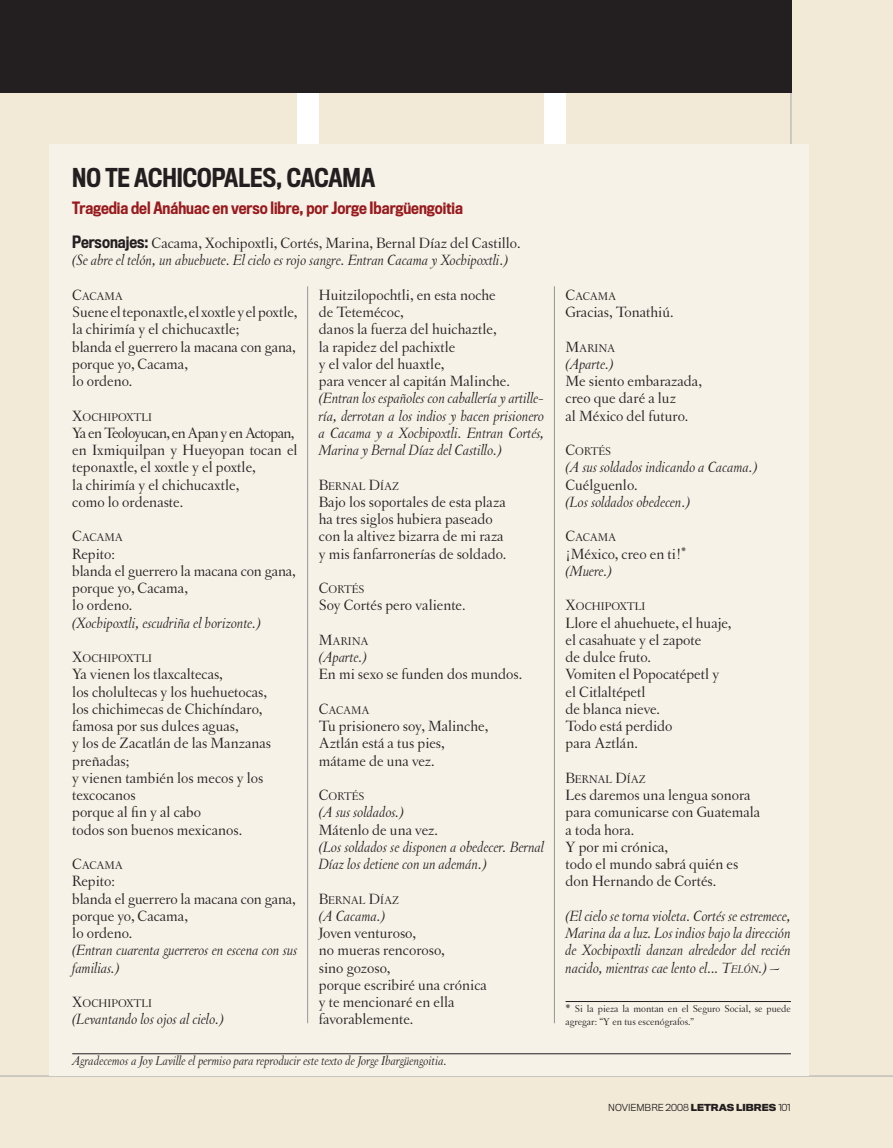
<style>
.page{position:relative;width:893px;height:1148px;background:#f2ead7}
.page>*{position:absolute;margin:0;border:0;box-sizing:border-box;transform-origin:0 0}
.t1{font:500 24px "Titling Gothic FB Cond";color:#231f20}
.t2{font:15.75px/17.2px "Letras Oldstyle";color:#231f20}
.t3{font:italic 15.75px/17.2px "Letras Oldstyle";color:#231f20}
.t4{font:500 15.75px "Titling Gothic FB Cond";color:#981a1e}
.t5{font:italic 13.5px "Letras Oldstyle";color:#231f20}
.t6{font:11.85px "Letras Oldstyle";color:#231f20}
.t7{font:10.5px/12.6px "Letras Oldstyle";color:#231f20}
.t8{font:300 9px "Titling Gothic FB Normal";color:#231f20}
.s1{font-family:"Titling Gothic FB Cond";font-weight:500;font-style:normal}
.s2{font-style:normal}
.s3{font-size:15.75px}
.s4{font-style:italic}
.s5{font-style:inherit}
.s6{font-size:11.85px}
.s7{font-size:12px}
.s8{font-weight:700}
</style>
<div class="page">
<hr style="left:791px;top:0;width:1px;height:1076px;background:#a8a9ad">
<div style="left:298px;top:93px;width:21px;height:983px;background:#fff"></div>
<div style="left:544px;top:93px;width:21px;height:983px;background:#fff"></div>
<hr style="left:0;top:1076px;width:893px;height:1px;background:#a8a9ad">
<div style="left:0;top:0;width:791px;height:93px;background:#231f20"></div>
<div style="left:49px;top:145px;width:759px;height:931px;background:#f7f2e7"></div>
<hr style="left:565px;top:1001px;width:226px;height:1px;background:#231f20">
<hr style="left:72px;top:1053px;width:719px;height:1px;background:#231f20">
<hr style="left:307px;top:286px;width:1px;height:737px;background:#939598">
<hr style="left:554px;top:286px;width:1px;height:737px;background:#939598">
<h1 class="t1" style="left:72px;top:163px;width:304px">No te achicopales, Cacama</h1>
<p class="t4" style="left:72px;top:198px;width:392px">Tragedia del Anáhuac en verso libre, por Jorge Ibargüengoitia</p>
<p class="t3" style="left:72px;top:234px;width:450px"><span class="s1">Personajes:</span> <span class="s2">Cacama, Xochipoxtli, Cortés, Marina, Bernal Díaz del Castillo. </span>(Se abre el telón, un ahuehuete. El cielo es rojo sangre. Entran Cacama y Xochipoxtli.)</p>
<p class="t6" style="left:72px;top:289px;width:52px"><span class="s3">C</span>ACAMA</p>
<p class="t2" style="left:72px;top:303px;width:227px">Suene el teponaxtle, el xoxtle y el poxtle, la chirimía y el chichucaxtle;<br>blanda el guerrero la macana con gana, porque yo, Cacama,<br>lo ordeno.</p>
<p class="t6" style="left:72px;top:410px;width:81px"><span class="s3">X</span>OCHIPOXTLI</p>
<p class="t2" style="left:72px;top:424px;width:227px">Ya en Teoloyucan, en Apan y en Actopan, en Ixmiquilpan y Hueyopan tocan el teponaxtle, el xoxtle y el poxtle,<br>la chirimía y el chichucaxtle,<br>como lo ordenaste.</p>
<p class="t6" style="left:72px;top:531px;width:52px"><span class="s3">C</span>ACAMA</p>
<p class="t2" style="left:72px;top:545px;width:225px">Repito:<br>blanda el guerrero la macana con gana, porque yo, Cacama,<br>lo ordeno.</p>
<p class="t3" style="left:72px;top:614px;width:190px">(Xochipoxtli, escudriña el horizonte.)</p>
<p class="t6" style="left:72px;top:652px;width:81px"><span class="s3">X</span>OCHIPOXTLI</p>
<p class="t2" style="left:72px;top:666px;width:200px">Ya vienen los tlaxcaltecas,<br>los cholultecas y los huehuetocas, los chichimecas de Chichíndaro, famosa por sus dulces aguas,<br>y los de Zacatlán de las Manzanas preñadas;<br>y vienen también los mecos y los texcocanos<br>porque al fin y al cabo<br>todos son buenos mexicanos.</p>
<p class="t6" style="left:72px;top:859px;width:52px"><span class="s3">C</span>ACAMA</p>
<p class="t2" style="left:72px;top:873px;width:225px">Repito:<br>blanda el guerrero la macana con gana, porque yo, Cacama,<br>lo ordeno.</p>
<p class="t3" style="left:72px;top:942px;width:227px">(Entran cuarenta guerreros en escena con sus familias.)</p>
<p class="t6" style="left:72px;top:997px;width:81px"><span class="s3">X</span>OCHIPOXTLI</p>
<p class="t3" style="left:72px;top:1011px;width:153px">(Levantando los ojos al cielo.)</p>
<p class="t2" style="left:319px;top:286px;width:193px">Huitzilopochtli, en esta noche de Tetemécoc,<br>danos la fuerza del huichaztle, la rapidez del pachixtle<br>y el valor del huaxtle,<br>para vencer al capitán Malinche.</p>
<p class="t3" style="left:319px;top:390px;width:227px;text-align:justify">(Entran los españoles con caballería y artille&shy;ría, derrotan a los indios y hacen prisionero a Cacama y a Xochipoxtli. Entran Cortés, Marina y Bernal Díaz del Castillo.)</p>
<p class="t6" style="left:319px;top:479px;width:82px"><span class="s3">B</span>ERNAL <span class="s3">D</span>ÍAZ</p>
<p class="t2" style="left:319px;top:493px;width:189px">Bajo los soportales de esta plaza ha tres siglos hubiera paseado con la altivez bizarra de mi raza y mis fanfarronerías de soldado.</p>
<p class="t6" style="left:319px;top:583px;width:47px"><span class="s3">C</span>ORTÉS</p>
<p class="t2" style="left:319px;top:597px;width:148px">Soy Cortés pero valiente.</p>
<p class="t6" style="left:319px;top:634px;width:51px"><span class="s3">M</span>ARINA</p>
<p class="t3" style="left:319px;top:648px;width:50px">(Aparte.)</p>
<p class="t2" style="left:319px;top:666px;width:205px">En mi sexo se funden dos mundos.</p>
<p class="t6" style="left:319px;top:703px;width:52px"><span class="s3">C</span>ACAMA</p>
<p class="t2" style="left:319px;top:717px;width:171px">Tu prisionero soy, Malinche,<br>Aztlán está a tus pies, mátame de una vez.</p>
<p class="t6" style="left:319px;top:790px;width:47px"><span class="s3">C</span>ORTÉS</p>
<p class="t3" style="left:319px;top:804px;width:86px">(A sus soldados.)</p>
<p class="t2" style="left:319px;top:821px;width:121px">Mátenlo de una vez.</p>
<p class="t3" style="left:319px;top:838px;width:227px">(Los soldados se disponen a obedecer. Bernal<br>Díaz los detiene con un ademán.)</p>
<p class="t6" style="left:319px;top:893px;width:82px"><span class="s3">B</span>ERNAL <span class="s3">D</span>ÍAZ</p>
<p class="t3" style="left:319px;top:907px;width:68px">(A Cacama.)</p>
<p class="t2" style="left:319px;top:924px;width:169px">Joven venturoso,<br>no mueras rencoroso,<br>sino gozoso,<br>porque escribiré una crónica y te mencionaré en ella favorablemente.</p>
<p class="t5" style="left:72px;top:1053px;width:376px">Agradecemos a Joy Laville el permiso para reproducir este texto de Jorge Ibargüengoitia.</p>
<p class="t6" style="left:565px;top:289px;width:52px"><span class="s3">C</span>ACAMA</p>
<p class="t2" style="left:565px;top:303px;width:109px">Gracias, Tonathiú.</p>
<p class="t6" style="left:565px;top:341px;width:51px"><span class="s3">M</span>ARINA</p>
<p class="t3" style="left:565px;top:355px;width:50px">(Aparte.)</p>
<p class="t2" style="left:565px;top:372px;width:138px">Me siento embarazada, creo que daré a luz<br>al México del futuro.</p>
<p class="t6" style="left:565px;top:445px;width:47px"><span class="s3">C</span>ORTÉS</p>
<p class="t3" style="left:565px;top:459px;width:193px">(A sus soldados indicando a Cacama.)</p>
<p class="t2" style="left:565px;top:476px;width:74px">Cuélguenlo.</p>
<p class="t3" style="left:565px;top:493px;width:126px">(Los soldados obedecen.)</p>
<p class="t6" style="left:565px;top:531px;width:52px"><span class="s3">C</span>ACAMA</p>
<p class="t2" style="left:565px;top:545px;width:122px">¡México, creo en ti!<sup>* </sup><span class="s4">(Muere.)</span></p>
<p class="t6" style="left:565px;top:600px;width:81px"><span class="s3">X</span>OCHIPOXTLI</p>
<p class="t2" style="left:565px;top:614px;width:167px">Llore el ahuehuete, el huaje, el casahuate y el zapote<br>de dulce fruto.<br>Vomiten el Popocatépetl y el Citlaltépetl<br>de blanca nieve.<br>Todo está perdido<br>para Aztlán.</p>
<p class="t6" style="left:565px;top:772px;width:82px"><span class="s3">B</span>ERNAL <span class="s3">D</span>ÍAZ</p>
<p class="t2" style="left:565px;top:786px;width:196px">Les daremos una lengua sonora para comunicarse con Guatemala a toda hora.<br>Y por mi crónica,<br>todo el mundo sabrá quién es don Hernando de Cortés.</p>
<p class="t3" style="left:565px;top:907px;width:227px;text-align:justify">(El cielo se torna violeta. Cortés se estremece, Marina da a luz. Los indios bajo la dirección de Xochipoxtli danzan alrededor del recién nacido, mientras cae lento el... <span class="s5">T</span><span class="s6">elón</span>.) ~</p>
<p class="t7" style="left:565px;top:1003px;width:227px"><span class="s7">*</span> Si la pieza la montan en el Seguro Social, se puede agregar: “Y en tus escenógrafos.”</p>
<p class="t8" style="left:608px;top:1102px;width:184px">NOVIEMBRE 2008 <span class="s8">LETRAS LIBRES</span> 101</p>
</div>
